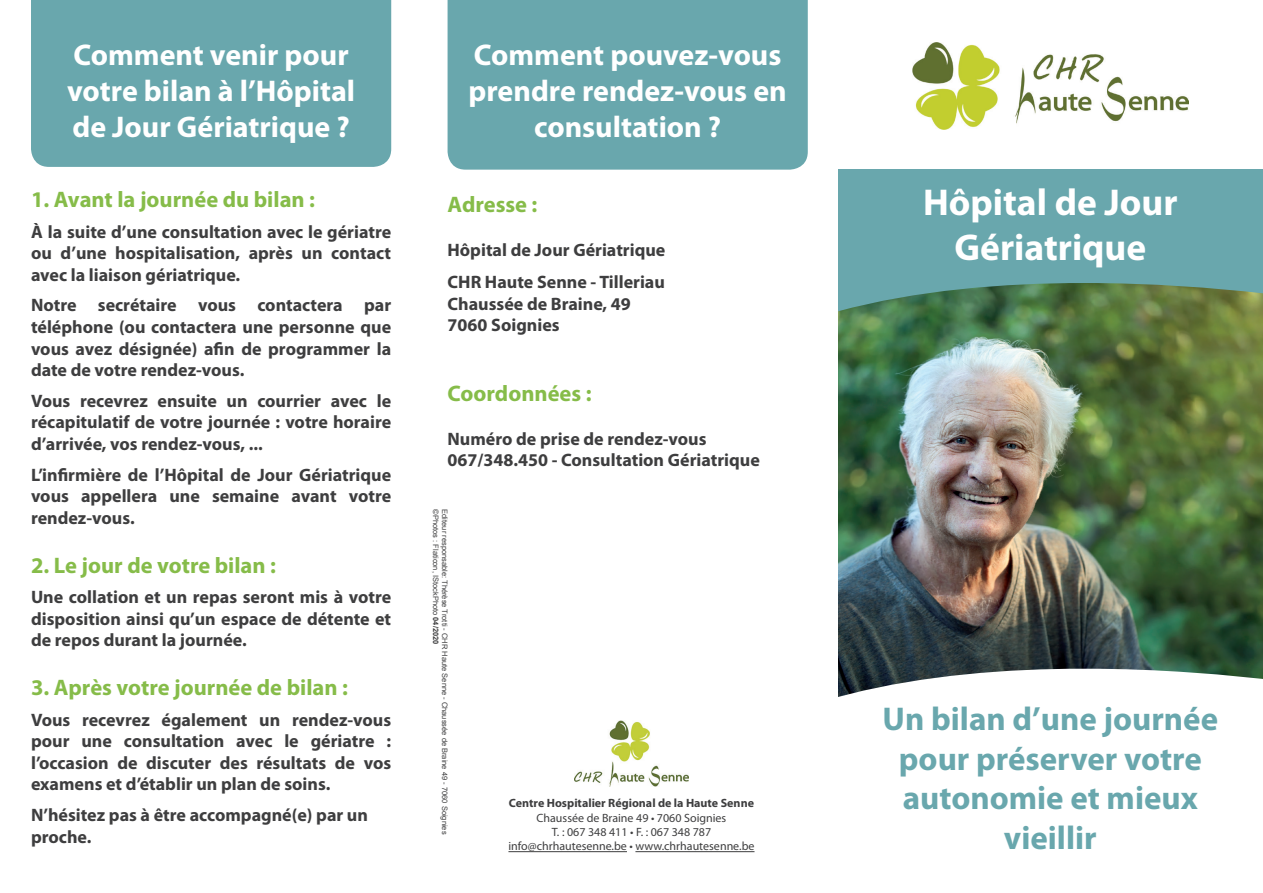
<style>
.page{position:relative;width:1263px;height:893px;background:#fff}
.page>*{position:absolute;margin:0;border:0;box-sizing:border-box;transform-origin:0 0}
.t1{font:700 37.5px/45px "Myriad Pro";color:#fff;text-align:center}
.t2{font:700 33px/39.6px "Myriad Pro";color:#69a7ad;text-align:center}
.t3{font:700 30px/36px "Myriad Pro";color:#fff;text-align:center}
.t4{font:700 22.5px "Myriad Pro";color:#86bc49}
.t5{font:700 18px/21.6px "Myriad Pro";color:#3e3e3f;text-align:justify}
.t6{font:12px/14.4px "Myriad Pro";color:#3e3e3f;text-align:center}
.t7{font:700 12px "Myriad Pro";color:#3e3e3f}
.t8{font:7.5px "Arial";color:#3e3e3f}
.s1{font-weight:700}
</style>
<div class="page">
<div style="left:838px;top:170px;width:425px;height:145px;background:#69a7ad"></div>
<img style="left:838px;top:283px;width:425px;height:310px">
<div style="left:448px;top:0;width:360px;height:170px;background:#69a7ad"></div>
<div style="left:31px;top:0;width:360px;height:167px;background:#69a7ad"></div>
<svg style="left:508px;top:593px;width:755px;height:260px"></svg>
<img style="left:912px;top:43px;width:276px;height:87px">
<img style="left:574px;top:721px;width:115px;height:65px">
<hr style="left:508px;top:851px;width:119px;height:1px;background:#3e3e3f">
<hr style="left:635px;top:851px;width:119px;height:1px;background:#3e3e3f">
<h3 class="t3" style="left:67px;top:36px;width:289px;text-align:left">Comment venir pour votre bilan à l’Hôpital de Jour Gériatrique ?</h3>
<p class="t4" style="left:31px;top:185px;width:286px">1. Avant la journée du bilan :</p>
<p class="t5" style="left:31px;top:220px;width:362px">À la suite d’une consultation avec le gériatre ou d’une hospitalisation, après un contact avec la liaison gériatrique.</p>
<p class="t5" style="left:31px;top:294px;width:362px">Notre secrétaire vous contactera par téléphone (ou contactera une personne que vous avez désignée) afin de programmer la date de votre rendez-vous.</p>
<p class="t5" style="left:31px;top:389px;width:362px">Vous recevrez ensuite un courrier avec le récapitulatif de votre journée : votre horaire d’arrivée, vos rendez-vous, ...</p>
<p class="t5" style="left:31px;top:463px;width:362px">L’infirmière de l’Hôpital de Jour Gériatrique vous appellera une semaine avant votre rendez-vous.</p>
<p class="t4" style="left:31px;top:550px;width:247px">2. Le jour de votre bilan :</p>
<p class="t5" style="left:31px;top:586px;width:362px">Une collation et un repas seront mis à votre disposition ainsi qu’un espace de détente et de repos durant la journée.</p>
<p class="t4" style="left:31px;top:673px;width:318px">3. Après votre journée de bilan :</p>
<p class="t5" style="left:31px;top:708px;width:362px">Vous recevrez également un rendez-vous pour une consultation avec le gériatre : l’occasion de discuter des résultats de vos examens et d’établir un plan de soins.</p>
<p class="t5" style="left:31px;top:803px;width:338px">N’hésitez pas à être accompagné(e) par un proche.</p>
<h3 class="t3" style="left:468px;top:36px;width:320px">Comment pouvez-vous prendre rendez-vous en consultation ?</h3>
<p class="t4" style="left:448px;top:190px;width:91px">Adresse :</p>
<p class="t5" style="left:448px;top:233px;width:219px;line-height:32.4px">Hôpital de Jour Gériatrique<br>CHR Haute Senne - Tilleriau</p>
<p class="t5" style="left:448px;top:292px;width:185px">Chaussée de Braine, 49<br>7060 Soignies</p>
<p class="t4" style="left:448px;top:379px;width:146px">Coordonnées :</p>
<p class="t5" style="left:448px;top:427px;width:314px">Numéro de prise de rendez-vous<br>067/348.450 - Consultation Gériatrique</p>
<p class="t8" style="left:441px;top:509px;width:137px;rotate:90deg">©Photos : Flaticon, IStockPhoto <span class="s1">04/2020</span></p>
<p class="t8" style="left:450px;top:509px;width:327px;rotate:90deg">Editeur responsable: Thérèse Trotti - CHR Haute Senne - Chaussée de Braine 49 - 7060 Soignies</p>
<p class="t7" style="left:509px;top:795px;width:247px">Centre Hospitalier Régional de la Haute Senne</p>
<p class="t6" style="left:508px;top:810px;width:248px">Chaussée de Braine 49 • 7060 Soignies<br>T. : 067 348 411 • F. : 067 348 787 info@chrhautesenne.be • www.chrhautesenne.be</p>
<h1 class="t1" style="left:923px;top:179px;width:256px">Hôpital de Jour<br>Gériatrique</h1>
<h2 class="t2" style="left:883px;top:698px;width:337px">Un bilan d’une journée pour préserver votre autonomie et mieux vieillir</h2>
</div>
